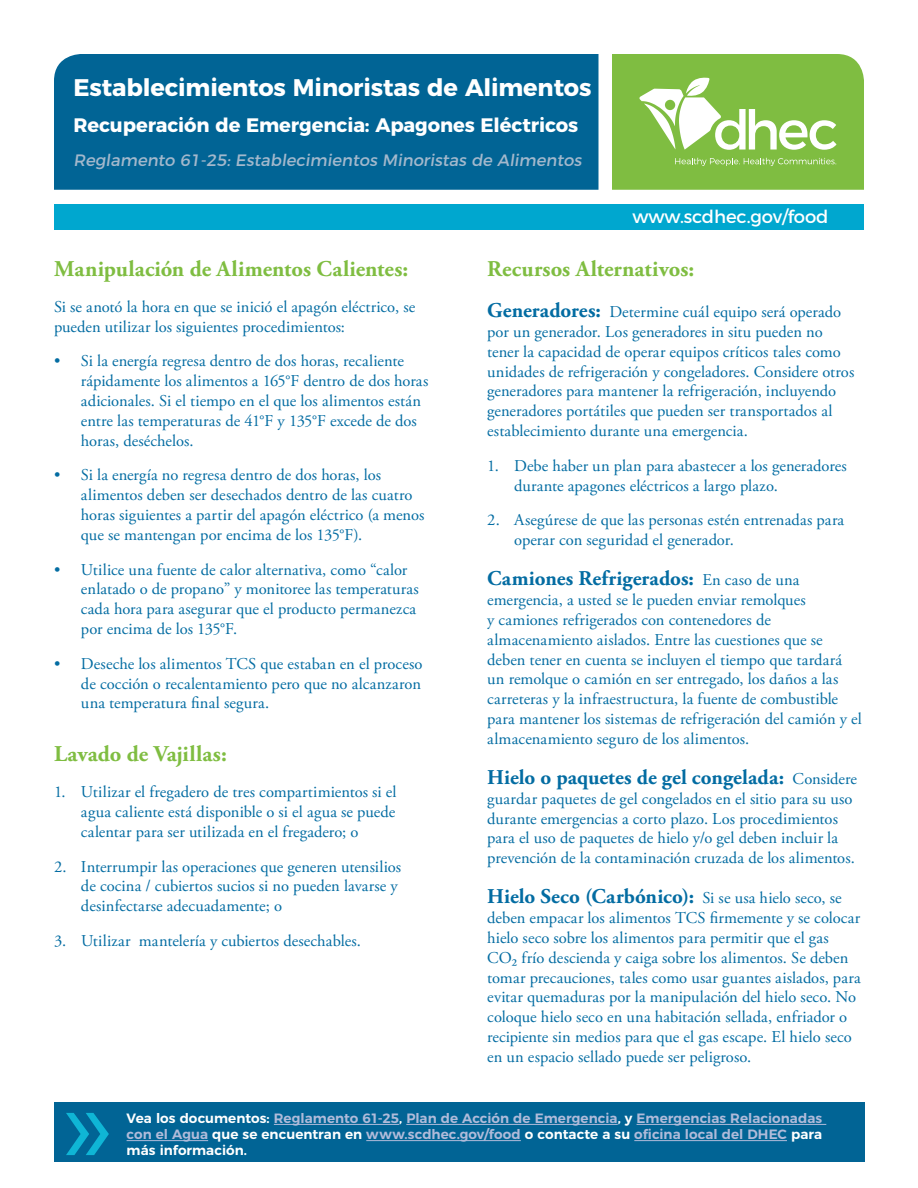
<style>
.page{position:relative;width:918px;height:1188px;background:#fff}
.page>*{position:absolute;margin:0;border:0;box-sizing:border-box;transform-origin:0 0}
.t1{font:700 24px "Montserrat";letter-spacing:-.005em;color:#fff}
.t2{font:700 22.5px "Adobe Garamond Pro";color:#7fbd41}
.t3{font:700 21px "Adobe Garamond Pro";letter-spacing:.005em;color:#036ca2}
.t4{font:700 19.5px "Montserrat";letter-spacing:-.005em;color:#fff}
.t5{font:18px "Montserrat";letter-spacing:-.005em;color:#fff}
.t6{font:16.5px/19.8px "Adobe Garamond Pro";letter-spacing:.005em;color:#036ca2}
.t7{font:16.5px "Montserrat";color:#a3b8cc}
.t8{font:600 13.5px/16.2px "Montserrat";letter-spacing:.005em;color:#b0bbda;text-align:justify}
.s1{font-weight:700;font-size:21px}
.s2{font-weight:400;font-size:16.5px}
.s3{color:#fff}
</style>
<div class="page">
<div style="left:54px;top:54px;width:544px;height:136px;background:#016495"></div>
<div style="left:54px;top:204px;width:810px;height:26px;background:#00a7cf"></div>
<svg style="left:612px;top:54px;width:252px;height:136px;background:#91c65d"></svg>
<div style="left:54px;top:1102px;width:810px;height:60px;background:#016495"></div>
<hr style="left:274px;top:1124px;width:125px;height:1px;background:#b0bbda">
<hr style="left:406px;top:1124px;width:212px;height:1px;background:#b0bbda">
<hr style="left:637px;top:1124px;width:189px;height:1px;background:#b0bbda">
<hr style="left:127px;top:1140px;width:81px;height:1px;background:#b0bbda">
<hr style="left:366px;top:1140px;width:155px;height:1px;background:#b0bbda">
<hr style="left:634px;top:1140px;width:153px;height:1px;background:#b0bbda">
<svg style="left:66px;top:1113px;width:43px;height:42px"></svg>
<h1 class="t1" style="left:73px;top:68px;width:520px">Establecimientos Minoristas de Alimentos</h1>
<p class="t4" style="left:73px;top:109px;width:506px">Recuperación de Emergencia: Apagones Eléctricos</p>
<p class="t7" style="left:73px;top:147px;width:513px">Reglamento 61-25: Establecimientos Minoristas de Alimentos</p>
<p class="t5" style="left:633px;top:203px;width:197px">www.scdhec.gov/food</p>
<h2 class="t2" style="left:54px;top:255px;width:356px">Manipulación de Alimentos Calientes:</h2>
<p class="t6" style="left:54px;top:297px;width:363px">Si se anotó la hora en que se inició el apagón eléctrico, se pueden utilizar los siguientes procedimientos:</p>
<p class="t6" style="left:81px;top:352px;width:349px;text-indent:-27px">• Si la energía regresa dentro de dos horas, recaliente rápidamente los alimentos a 165°F dentro de dos horas adicionales. Si el tiempo en el que los alimentos están entre las temperaturas de 41°F y 135°F excede de dos horas, deséchelos.</p>
<p class="t6" style="left:81px;top:466px;width:345px;text-indent:-27px">• Si la energía no regresa dentro de dos horas, los alimentos deben ser desechados dentro de las cuatro horas siguientes a partir del apagón eléctrico (a menos que se mantengan por encima de los 135°F).</p>
<p class="t6" style="left:81px;top:560px;width:339px;text-indent:-27px">• Utilice una fuente de calor alternativa, como “calor enlatado o de propano” y monitoree las temperaturas cada hora para asegurar que el producto permanezca por encima de los 135°F.</p>
<p class="t6" style="left:81px;top:654px;width:343px;text-align:justify;text-indent:-27px">• Deseche los alimentos TCS que estaban en el proceso de cocción o recalentamiento pero que no alcanzaron una temperatura final segura.</p>
<h2 class="t2" style="left:54px;top:741px;width:174px">Lavado de Vajillas:</h2>
<p class="t6" style="left:81px;top:783px;width:317px;text-align:justify;text-indent:-27px">1. Utilizar el fregadero de tres compartimientos si el agua caliente está disponible o si el agua se puede calentar para ser utilizada en el fregadero; o</p>
<p class="t6" style="left:81px;top:857px;width:322px;text-indent:-27px">2. Interrumpir las operaciones que generen utensilios de cocina / cubiertos sucios si no pueden lavarse y desinfectarse adecuadamente; o</p>
<p class="t6" style="left:54px;top:931px;width:308px">3. Utilizar mantelería y cubiertos desechables.</p>
<h2 class="t2" style="left:487px;top:255px;width:209px">Recursos Alternativos:</h2>
<p class="t6" style="left:487px;top:303px;width:369px"><span class="s1">Generadores:</span> Determine cuál equipo será operado por un generador. Los generadores in situ pueden no tener la capacidad de operar equipos críticos tales como unidades de refrigeración y congeladores. Considere otros generadores para mantener la refrigeración, incluyendo generadores portátiles que pueden ser transportados al establecimiento durante una emergencia.</p>
<p class="t6" style="left:514px;top:456px;width:334px;text-indent:-27px">1. Debe haber un plan para abastecer a los generadores durante apagones eléctricos a largo plazo.</p>
<p class="t6" style="left:514px;top:511px;width:332px;text-indent:-27px">2. Asegúrese de que las personas estén entrenadas para operar con seguridad el generador.</p>
<p class="t3" style="left:487px;top:567px;width:314px">Camiones Refrigerados: <span class="s2">En caso de una</span></p>
<p class="t6" style="left:487px;top:591px;width:376px">emergencia, a usted se le pueden enviar remolques<br>y camiones refrigerados con contenedores de almacenamiento aislados. Entre las cuestiones que se deben tener en cuenta se incluyen el tiempo que tardará un remolque o camión en ser entregado, los daños a las carreteras y la infraestructura, la fuente de combustible para mantener los sistemas de refrigeración del camión y el almacenamiento seguro de los alimentos.</p>
<p class="t3" style="left:487px;top:765px;width:371px">Hielo o paquetes de gel congelada: <span class="s2">Considere</span></p>
<p class="t6" style="left:487px;top:789px;width:369px">guardar paquetes de gel congelados en el sitio para su uso durante emergencias a corto plazo. Los procedimientos para el uso de paquetes de hielo y/o gel deben incluir la prevención de la contaminación cruzada de los alimentos.</p>
<p class="t3" style="left:487px;top:885px;width:356px">Hielo Seco (Carbónico): <span class="s2">Si se usa hielo seco, se</span></p>
<p class="t6" style="left:487px;top:909px;width:375px">deben empacar los alimentos TCS firmemente y se colocar hielo seco sobre los alimentos para permitir que el gas CO₂ frío descienda y caiga sobre los alimentos. Se deben tomar precauciones, tales como usar guantes aislados, para evitar quemaduras por la manipulación del hielo seco. No coloque hielo seco en una habitación sellada, enfriador o recipiente sin medios para que el gas escape. El hielo seco en un espacio sellado puede ser peligroso.</p>
<p class="t8" style="left:127px;top:1109px;width:697px"><span class="s3">Vea los documentos:</span> Reglamento 61-25<span class="s3">,</span> Plan de Acción de Emergencia<span class="s3">, y</span> Emergencias Relacionadas con el Agua <span class="s3">que se encuentran en</span> www.scdhec.gov/food <span class="s3">o contacte a su</span> oficina local del DHEC <span class="s3">para más información.</span></p>
</div>
